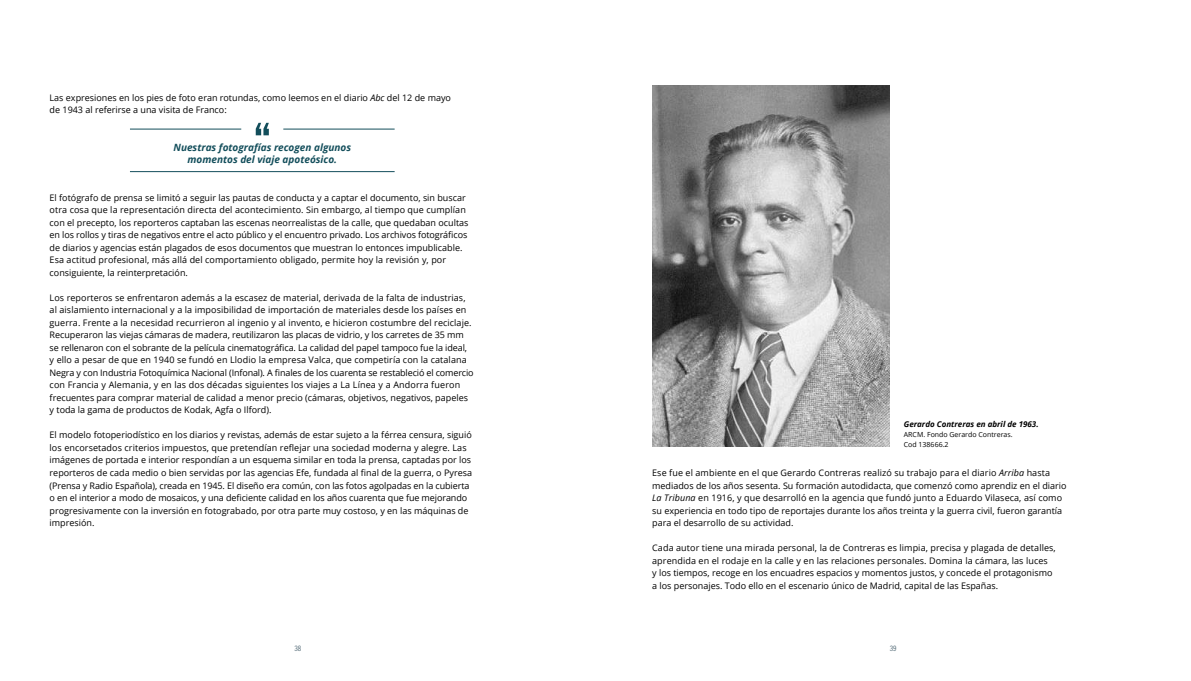
<style>
.page{position:relative;width:1191px;height:681px;background:#fff}
.page>*{position:absolute;margin:0;border:0;box-sizing:border-box;transform-origin:0 0}
.t1{font:italic 700 10px/12.5px "Open Sans";color:#134e5b;text-align:center}
.t2{font:9px/12.5px "Open Sans";color:#000}
.t3{font:italic 700 8px "Open Sans";color:#000}
.t4{font:8px "ITC Franklin Gothic Std Bk Cp";color:#576e7a}
.t5{font:7px/10px "Open Sans";color:#000}
.s1{font-style:italic}
</style>
<div class="page">
<img style="left:652px;top:85px;width:237px;height:361px">
<hr style="left:130px;top:171px;width:264px;height:1px;background:#134e5b">
<svg style="left:256px;top:123px;width:13px;height:12px"></svg>
<hr style="left:130px;top:128px;width:111px;height:1px;background:#134e5b">
<hr style="left:283px;top:128px;width:111px;height:1px;background:#134e5b">
<p class="t2" style="left:50px;top:91px;width:403px">Las expresiones en los pies de foto eran rotundas, como leemos en el diario <span class="s1">Abc</span> del 12 de mayo de 1943 al referirse a una visita de Franco:</p>
<p class="t1" style="left:173px;top:140px;width:179px">Nuestras fotografías recogen algunos momentos del viaje apoteósico.</p>
<p class="t2" style="left:50px;top:191px;width:420px">El fotógrafo de prensa se limitó a seguir las pautas de conducta y a captar el documento, sin buscar otra cosa que la representación directa del acontecimiento. Sin embargo, al tiempo que cumplían con el precepto, los reporteros captaban las escenas neorrealistas de la calle, que quedaban ocultas en los rollos y tiras de negativos entre el acto público y el encuentro privado. Los archivos fotográficos de diarios y agencias están plagados de esos documentos que muestran lo entonces impublicable.<br>Esa actitud profesional, más allá del comportamiento obligado, permite hoy la revisión y, por consiguiente, la reinterpretación.</p>
<p class="t2" style="left:50px;top:291px;width:425px">Los reporteros se enfrentaron además a la escasez de material, derivada de la falta de industrias, al aislamiento internacional y a la imposibilidad de importación de materiales desde los países en guerra. Frente a la necesidad recurrieron al ingenio y al invento, e hicieron costumbre del reciclaje.<br>Recuperaron las viejas cámaras de madera, reutilizaron las placas de vidrio, y los carretes de 35 mm se rellenaron con el sobrante de la película cinematográfica. La calidad del papel tampoco fue la ideal, y ello a pesar de que en 1940 se fundó en Llodio la empresa Valca, que competiría con la catalana Negra y con Industria Fotoquímica Nacional (Infonal). A finales de los cuarenta se restableció el comercio con Francia y Alemania, y en las dos décadas siguientes los viajes a La Línea y a Andorra fueron frecuentes para comprar material de calidad a menor precio (cámaras, objetivos, negativos, papeles y toda la gama de productos de Kodak, Agfa o Ilford).</p>
<p class="t2" style="left:50px;top:428px;width:424px">El modelo fotoperiodístico en los diarios y revistas, además de estar sujeto a la férrea censura, siguió los encorsetados criterios impuestos, que pretendían reflejar una sociedad moderna y alegre. Las imágenes de portada e interior respondían a un esquema similar en toda la prensa, captadas por los reporteros de cada medio o bien servidas por las agencias Efe, fundada al final de la guerra, o Pyresa (Prensa y Radio Española), creada en 1945. El diseño era común, con las fotos agolpadas en la cubierta o en el interior a modo de mosaicos, y una deficiente calidad en los años cuarenta que fue mejorando progresivamente con la inversión en fotograbado, por otra parte muy costoso, y en las máquinas de impresión.</p>
<p class="t3" style="left:904px;top:418px;width:136px">Gerardo Contreras en abril de 1963.</p>
<p class="t5" style="left:904px;top:429px;width:110px">ARCM. Fondo Gerardo Contreras.<br>Cod 138666.2</p>
<p class="t2" style="left:652px;top:466px;width:416px">Ese fue el ambiente en el que Gerardo Contreras realizó su trabajo para el diario <span class="s1">Arriba</span> hasta mediados de los años sesenta. Su formación autodidacta, que comenzó como aprendiz en el diario <span class="s1">La Tribuna</span> en 1916, y que desarrolló en la agencia que fundó junto a Eduardo Vilaseca, así como su experiencia en todo tipo de reportajes durante los años treinta y la guerra civil, fueron garantía para el desarrollo de su actividad.</p>
<p class="t2" style="left:652px;top:541px;width:405px">Cada autor tiene una mirada personal, la de Contreras es limpia, precisa y plagada de detalles, aprendida en el rodaje en la calle y en las relaciones personales. Domina la cámara, las luces<br>y los tiempos, recoge en los encuadres espacios y momentos justos, y concede el protagonismo a los personajes. Todo ello en el escenario único de Madrid, capital de las Españas.</p>
<p class="t4" style="left:294px;top:643px;width:8px">38</p>
<p class="t4" style="left:890px;top:643px;width:8px">39</p>
</div>
